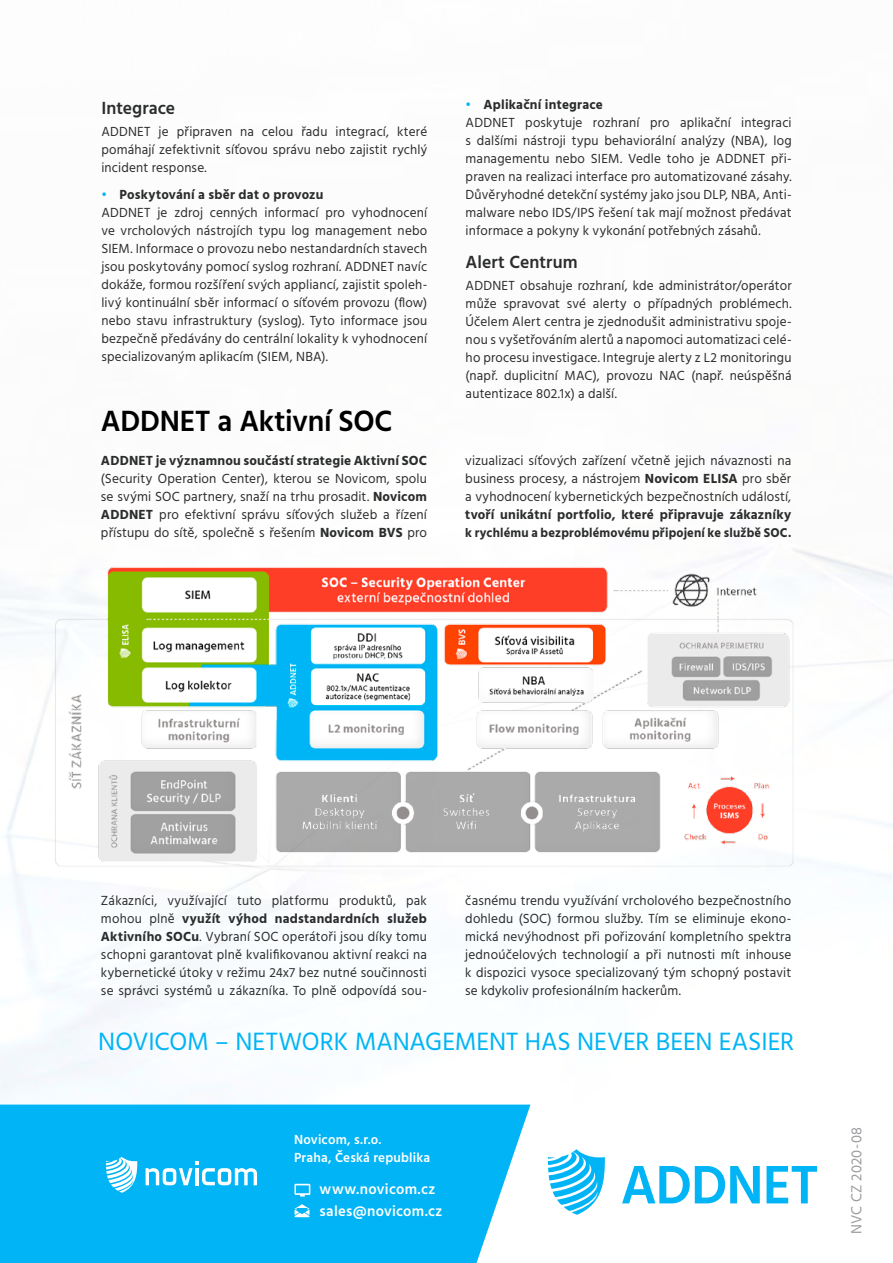
<style>
.page{position:relative;width:893px;height:1263px;background:#fff}
.page>*{position:absolute;margin:0;border:0;box-sizing:border-box;transform-origin:0 0}
.t1{font:600 30px "Hind";letter-spacing:-.01em;color:#000}
.t2{font:25.65px "Hind";letter-spacing:.005em;color:#00b4f5}
.t3{font:600 18px "Hind";color:#2b2c2c}
.t4{font:600 15px/22.5px "Hind";letter-spacing:.02em;color:#fff}
.t5{font:15px "Hind";letter-spacing:.015em;color:#999b9e}
.t6{font:13.5px/18px "Hind";letter-spacing:.015em;color:#2b2c2c;text-align:justify}
.t7{font:700 13.5px "Hind";letter-spacing:.015em;color:#2b2c2c}
.t8{font:600 13.5px/18px "Hind";letter-spacing:.015em;color:#fff}
.t9{font:700 13.05px "Hind";letter-spacing:.015em;color:#2b2c2c;scale:.96 1}
.s1{font-weight:700;color:#00b4f5}
.s2{font-weight:700}
</style>
<div class="page">
<div style="left:0;top:1104px;width:530px;height:159px;background:#00b4f5"></div>
<svg style="left:146px;top:1161px;width:111px;height:24px"></svg>
<svg style="left:106px;top:1157px;width:31px;height:36px"></svg>
<svg style="left:295px;top:1204px;width:14px;height:13px"></svg>
<svg style="left:294px;top:1184px;width:16px;height:12px"></svg>
<svg style="left:548px;top:1149px;width:57px;height:66px"></svg>
<svg style="left:622px;top:1166px;width:138px;height:37px"></svg>
<svg style="left:767px;top:1166px;width:50px;height:37px"></svg>
<img style="left:23px;top:547px;width:783px;height:344px">
<h3 class="t3" style="left:101px;top:97px;width:75px">Integrace</h3>
<p class="t6" style="left:101px;top:124px;width:327px">ADDNET je připraven na celou řadu integrací, které pomáhají zefektivnit síťovou správu nebo zajistit rychlý incident response.</p>
<p class="t6" style="left:101px;top:187px;width:327px;text-align:left"><span class="s1">•</span> <span class="s2">Poskytování a sběr dat o provozu<br></span>ADDNET je zdroj cenných informací pro vyhodnocení ve vrcholových nástrojích typu log management nebo SIEM. Informace o provozu nebo nestandardních stavech jsou poskytovány pomocí syslog rozhraní. ADDNET navíc dokáže, formou rozšíření svých appliancí, zajistit spoleh&shy;livý kontinuální sběr informací o síťovém provozu (flow) nebo stavu infrastruktury (syslog). Tyto informace jsou bezpečně předávány do centrální lokality k vyhodnocení specializovaným aplikacím (SIEM, NBA).</p>
<h1 class="t1" style="left:101px;top:403px;width:293px">ADDNET a Aktivní SOC</h1>
<p class="t7" style="left:101px;top:453px;width:327px">ADDNET je významnou součástí strategie Aktivní SOC</p>
<p class="t6" style="left:101px;top:471px;width:327px">(Security Operation Center), kterou se Novicom, spolu se svými SOC partnery, snaží na trhu prosadit. <span class="s2">Novicom ADDNET</span> pro efektivní správu síťových služeb a řízení přístupu do sítě, společně s řešením <span class="s2">Novicom BVS</span> pro</p>
<p class="t6" style="left:466px;top:96px;width:327px;text-align:left"><span class="s1">•</span> <span class="s2">Aplikační integrace<br></span>ADDNET poskytuje rozhraní pro aplikační integraci s dalšími nástroji typu behaviorální analýzy (NBA), log managementu nebo SIEM. Vedle toho je ADDNET při&shy;praven na realizaci interface pro automatizované zásahy.<br>Důvěryhodné detekční systémy jako jsou DLP, NBA, Anti&shy;malware nebo IDS/IPS řešení tak mají možnost předávat informace a pokyny k vykonání potřebných zásahů.</p>
<h3 class="t3" style="left:466px;top:251px;width:113px">Alert Centrum</h3>
<p class="t6" style="left:466px;top:278px;width:327px">ADDNET obsahuje rozhraní, kde administrátor/operátor může spravovat své alerty o případných problémech.<br>Účelem Alert centra je zjednodušit administrativu spoje&shy;nou s vyšetřováním alertů a napomoci automatizaci celé&shy;ho procesu investigace. Integruje alerty z L2 monitoringu (např. duplicitní MAC), provozu NAC (např. neúspěšná autentizace 802.1x) a další.</p>
<p class="t6" style="left:465px;top:453px;width:328px">vizualizaci síťových zařízení včetně jejich návaznosti na business procesy, a nástrojem <span class="s2">Novicom ELISA</span> pro sběr a vyhodnocení kybernetických bezpečnostních událostí,</p>
<p class="t7" style="left:465px;top:507px;width:327px">tvoří unikátní portfolio, které připravuje zákazníky</p>
<p class="t9" style="left:465px;top:525px;width:341px">k rychlému a bezproblémovému připojení ke službě SOC.</p>
<p class="t6" style="left:101px;top:893px;width:327px">Zákazníci, využívající tuto platformu produktů, pak mohou plně <span class="s2">využít výhod nadstandardních služeb Aktivního SOCu</span>. Vybraní SOC operátoři jsou díky tomu schopni garantovat plně kvalifikovanou aktivní reakci na kybernetické útoky v režimu 24x7 bez nutné součinnosti se správci systémů u zákazníka. To plně odpovídá sou-</p>
<p class="t6" style="left:465px;top:893px;width:328px">časnému trendu využívání vrcholového bezpečnostního dohledu (SOC) formou služby. Tím se eliminuje ekono&shy;mická nevýhodnost při pořizování kompletního spektra jednoúčelových technologií a při nutnosti mít inhouse k dispozici vysoce specializovaný tým schopný postavit se kdykoliv profesionálním hackerům.</p>
<h2 class="t2" style="left:98px;top:1025px;width:34px">Novicom</h2>
<h2 class="t2" style="left:215px;top:1025px;width:103px">– Network</h2>
<h2 class="t2" style="left:355px;top:1025px;width:39px">Management</h2>
<h2 class="t2" style="left:525px;top:1025px;width:84px">Has Never</h2>
<h2 class="t2" style="left:656px;top:1025px;width:29px">Been</h2>
<h2 class="t2" style="left:719px;top:1025px;width:27px">Easier</h2>
<p class="t8" style="left:294px;top:1131px;width:138px">Novicom, s.r.o.<br>Praha, Česká republika</p>
<p class="t4" style="left:320px;top:1177px;width:124px">www.novicom.cz sales@novicom.cz</p>
<p class="t5" style="left:846px;top:1234px;width:109px;rotate:-90deg">NVC CZ 2020-08</p>
</div>
